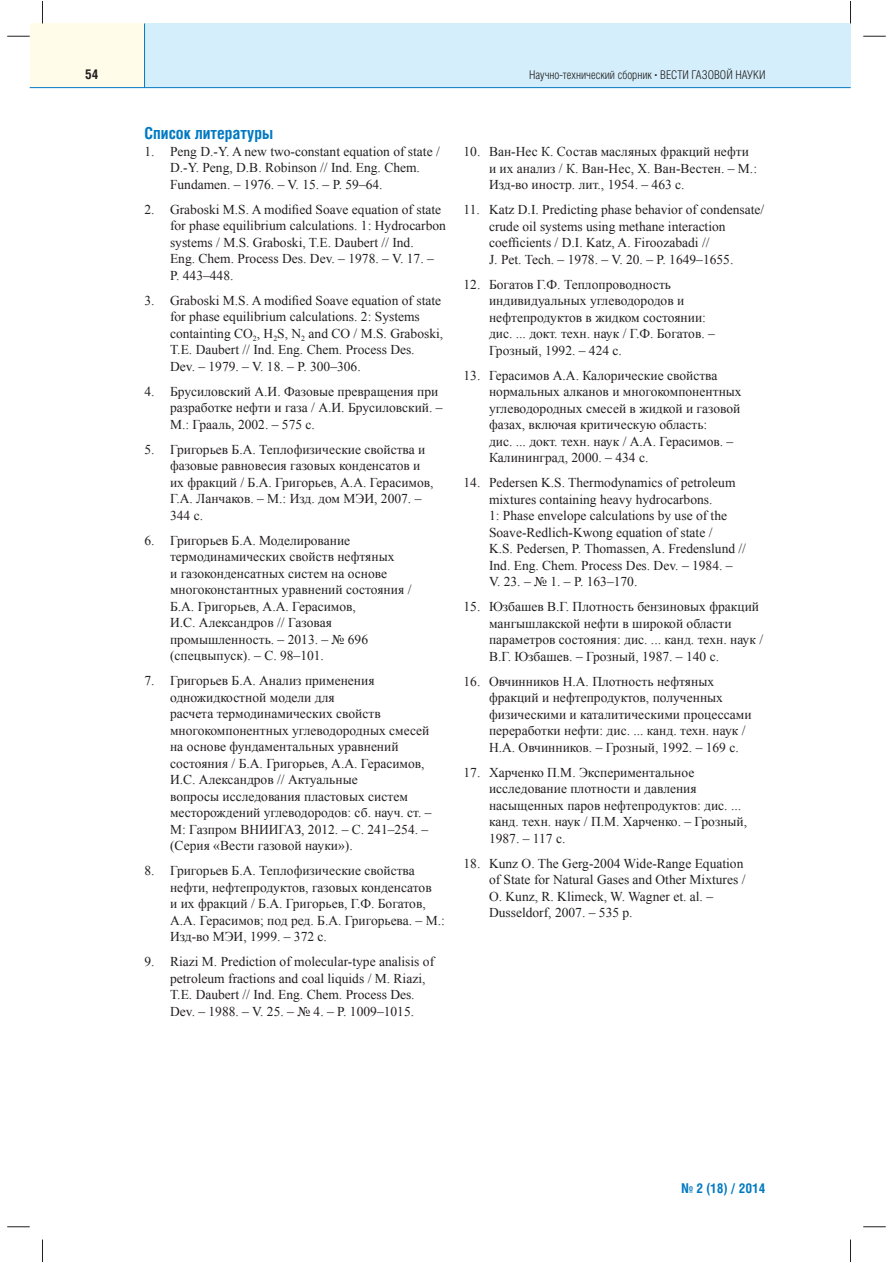
<style>
.page{position:relative;width:893px;height:1263px;background:#fff}
.page>*{position:absolute;margin:0;border:0;box-sizing:border-box;transform-origin:0 0}
.t1{font:700 16.5px "Helios Cond";color:#0079c2}
.t2{font:13.5px/16.5px "Times New Roman";color:#231f20}
.t3{font:700 13.5px "Helios Cond";color:#0079c2}
.t4{font:700 13.5px "Helios Cond";color:#231f20}
.t5{font:300 12px "Helios Cond";color:#231f20}
.s1{font-family:"Times New Roman";font-weight:700}
</style>
<div class="page">
<div style="left:145px;top:23px;width:705px;height:64px;background:#d4effb"></div>
<div style="left:30px;top:23px;width:115px;height:64px;background:#fffde9"></div>
<hr style="left:30px;top:87px;width:820px;height:1px;background:#0079c2">
<hr style="left:144px;top:23px;width:1px;height:65px;background:#0079c2">
<svg style="left:7px;top:36px;width:23px;height:1px"></svg>
<svg style="left:863px;top:36px;width:23px;height:1px"></svg>
<svg style="left:7px;top:1227px;width:23px;height:1px"></svg>
<svg style="left:863px;top:1227px;width:23px;height:1px"></svg>
<svg style="left:42px;top:1px;width:1px;height:22px"></svg>
<svg style="left:42px;top:1240px;width:1px;height:22px"></svg>
<svg style="left:850px;top:1px;width:1px;height:22px"></svg>
<svg style="left:850px;top:1240px;width:1px;height:22px"></svg>
<p class="t4" style="left:85px;top:69px;width:15px">54</p>
<p class="t5" style="left:529px;top:70px;width:238px">Научно-технический сборник <span class="s1">·</span> ВЕСТИ ГАЗОВОЙ НАУКИ</p>
<p class="t1" style="left:145px;top:128px;width:130px">Список литературы</p>
<p class="t2" style="left:170px;top:143px;width:271px;text-indent:-26px">1. Peng D.-Y. A new two-constant equation of state /<br>D.-Y. Peng, D.B. Robinson // Ind. Eng. Chem.<br>Fundamen. – 1976. – V. 15. – P. 59–64.</p>
<p class="t2" style="left:170px;top:201px;width:277px;text-indent:-26px">2. Graboski M.S. A modified Soave equation of state for phase equilibrium calculations. 1: Hydrocarbon systems / M.S. Graboski, T.E. Daubert // Ind.<br>Eng. Chem. Process Des. Dev. – 1978. – V. 17. – P. 443–448.</p>
<p class="t2" style="left:170px;top:292px;width:275px;text-indent:-26px">3. Graboski M.S. A modified Soave equation of state for phase equilibrium calculations. 2: Systems containting CO<sub>2</sub>, H<sub>2</sub>S, N<sub>2</sub> and CO / M.S. Graboski, T.E. Daubert // Ind. Eng. Chem. Process Des.<br>Dev. – 1979. – V. 18. – P. 300–306.</p>
<p class="t2" style="left:170px;top:383px;width:274px;text-indent:-26px">4. Брусиловский А.И. Фазовые превращения при разработке нефти и газа / А.И. Брусиловский. –<br>М.: Грааль, 2002. – 575 с.</p>
<p class="t2" style="left:170px;top:441px;width:265px;text-indent:-26px">5. Григорьев Б.А. Теплофизические свойства и фазовые равновесия газовых конденсатов и их фракций / Б.А. Григорьев, А.А. Герасимов, Г.А. Ланчаков. – М.: Изд. дом МЭИ, 2007. – 344 с.</p>
<p class="t2" style="left:170px;top:532px;width:243px;text-indent:-26px">6. Григорьев Б.А. Моделирование термодинамических свойств нефтяных<br>и газоконденсатных систем на основе многоконстантных уравнений состояния / Б.А. Григорьев, А.А. Герасимов,<br>И.С. Александров // Газовая промышленность. – 2013. – № 696 (спецвыпуск). – С. 98–101.</p>
<p class="t2" style="left:170px;top:672px;width:263px;text-indent:-26px">7. Григорьев Б.А. Анализ применения одножидкостной модели для<br>расчета термодинамических свойств многокомпонентных углеводородных смесей на основе фундаментальных уравнений состояния / Б.А. Григорьев, А.А. Герасимов, И.С. Александров // Актуальные<br>вопросы исследования пластовых систем месторождений углеводородов: сб. науч. ст. – М: Газпром ВНИИГАЗ, 2012. – С. 241–254. – (Серия «Вести газовой науки»).</p>
<p class="t2" style="left:170px;top:862px;width:276px;text-indent:-26px">8. Григорьев Б.А. Теплофизические свойства нефти, нефтепродуктов, газовых конденсатов<br>и их фракций / Б.А. Григорьев, Г.Ф. Богатов, А.А. Герасимов; под ред. Б.А. Григорьева. – М.:<br>Изд-во МЭИ, 1999. – 372 с.</p>
<p class="t2" style="left:170px;top:953px;width:266px;text-indent:-26px">9. Riazi M. Prediction of molecular-type analisis of petroleum fractions and coal liquids / M. Riazi, T.E. Daubert // Ind. Eng. Chem. Process Des.<br>Dev. – 1988. – V. 25. – № 4. – P. 1009–1015.</p>
<p class="t2" style="left:489px;top:143px;width:270px;text-indent:-26px">10. Ван-Нес К. Состав масляных фракций нефти и их анализ / К. Ван-Нес, Х. Ван-Вестен. – М.:<br>Изд-во иностр. лит., 1954. – 463 с.</p>
<p class="t2" style="left:489px;top:201px;width:277px;text-indent:-26px">11. Katz D.I. Predicting phase behavior of condensate/ crude oil systems using methane interaction coefficients / D.I. Katz, A. Firoozabadi //<br>J. Pet. Tech. – 1978. – V. 20. – P. 1649–1655.</p>
<p class="t2" style="left:489px;top:276px;width:227px;text-indent:-26px">12. Богатов Г.Ф. Теплопроводность индивидуальных углеводородов и нефтепродуктов в жидком состоянии: дис. ... докт. техн. наук / Г.Ф. Богатов. – Грозный, 1992. – 424 с.</p>
<p class="t2" style="left:489px;top:367px;width:254px;text-indent:-26px">13. Герасимов А.А. Калорические свойства нормальных алканов и многокомпонентных углеводородных смесей в жидкой и газовой фазах, включая критическую область:<br>дис. ... докт. техн. наук / А.А. Герасимов. – Калининград, 2000. – 434 с.</p>
<p class="t2" style="left:489px;top:474px;width:258px;text-indent:-26px">14. Pedersen K.S. Thermodynamics of petroleum mixtures containing heavy hydrocarbons.<br>1: Phase envelope calculations by use of the Soave-Redlich-Kwong equation of state /<br>K.S. Pedersen, P. Thomassen, A. Fredenslund // Ind. Eng. Chem. Process Des. Dev. – 1984. – V. 23. – № 1. – P. 163–170.</p>
<p class="t2" style="left:489px;top:598px;width:276px;text-indent:-26px">15. Юзбашев В.Г. Плотность бензиновых фракций мангышлакской нефти в широкой области параметров состояния: дис. ... канд. техн. наук / В.Г. Юзбашев. – Грозный, 1987. – 140 с.</p>
<p class="t2" style="left:489px;top:673px;width:264px;text-indent:-26px">16. Овчинников Н.А. Плотность нефтяных фракций и нефтепродуктов, полученных физическими и каталитическими процессами переработки нефти: дис. ... канд. техн. наук / Н.А. Овчинников. – Грозный, 1992. – 169 с.</p>
<p class="t2" style="left:489px;top:764px;width:260px;text-indent:-26px">17. Харченко П.М. Экспериментальное исследование плотности и давления насыщенных паров нефтепродуктов: дис. ... канд. техн. наук / П.М. Харченко. – Грозный, 1987. – 117 с.</p>
<p class="t2" style="left:489px;top:855px;width:258px;text-indent:-26px">18. Kunz O. The Gerg-2004 Wide-Range Equation of State for Natural Gases and Other Mixtures / O. Kunz, R. Klimeck, W. Wagner et. al. – Dusseldorf, 2007. – 535 p.</p>
<p class="t3" style="left:681px;top:1183px;width:85px">№ 2 (18) / 2014</p>
</div>
